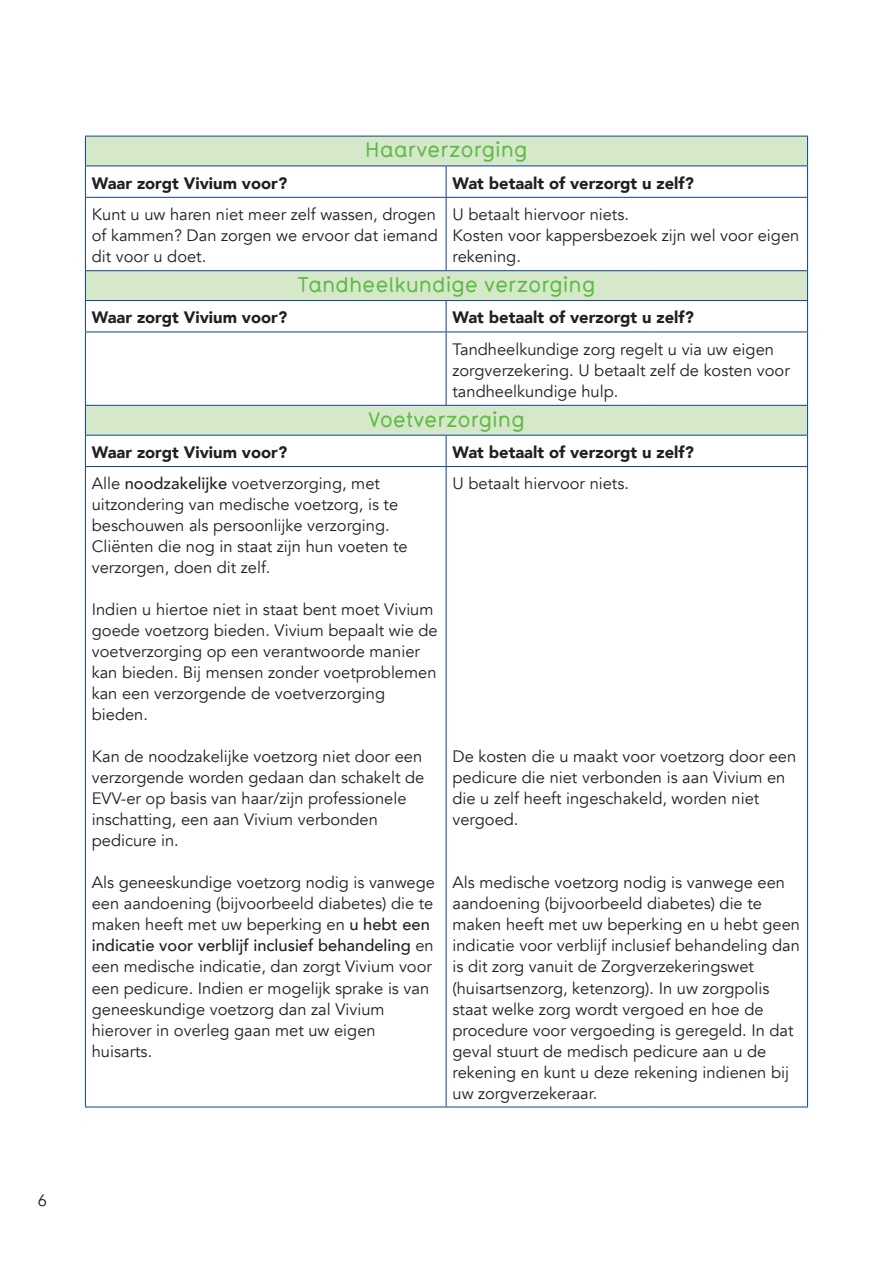
<style>
.page{position:relative;width:893px;height:1263px;background:#fff}
.page>*{position:absolute;margin:0;border:0;box-sizing:border-box;transform-origin:0 0}
.kopje{font:21px "Typ Med";color:#60bb46}
.tekst{font:16.5px/21px "Avenir";color:#231f20}
.tekst-2{font:900 16.5px "Avenir";color:#231f20}
.s1{font-weight:500}
</style>
<div class="page">
<svg style="left:86px;top:137px;width:721px;height:298px"></svg>
<hr style="left:85px;top:166px;width:1px;height:31px;background:#0f4191">
<hr style="left:446px;top:166px;width:1px;height:31px;background:#0f4191">
<hr style="left:807px;top:166px;width:1px;height:31px;background:#0f4191">
<hr style="left:85px;top:197px;width:361px;height:1px;background:#0f4191">
<hr style="left:85px;top:198px;width:1px;height:72px;background:#0f4191">
<hr style="left:446px;top:197px;width:202px;height:1px;background:#0f4191">
<hr style="left:446px;top:198px;width:1px;height:72px;background:#0f4191">
<hr style="left:648px;top:197px;width:160px;height:1px;background:#0f4191">
<hr style="left:807px;top:198px;width:1px;height:72px;background:#0f4191">
<hr style="left:85px;top:301px;width:1px;height:31px;background:#0f4191">
<hr style="left:446px;top:301px;width:1px;height:31px;background:#0f4191">
<hr style="left:807px;top:301px;width:1px;height:31px;background:#0f4191">
<hr style="left:85px;top:332px;width:361px;height:1px;background:#0f4191">
<hr style="left:85px;top:332px;width:1px;height:73px;background:#0f4191">
<hr style="left:446px;top:332px;width:202px;height:1px;background:#0f4191">
<hr style="left:446px;top:332px;width:1px;height:73px;background:#0f4191">
<hr style="left:648px;top:332px;width:160px;height:1px;background:#0f4191">
<hr style="left:807px;top:332px;width:1px;height:73px;background:#0f4191">
<hr style="left:85px;top:435px;width:1px;height:31px;background:#0f4191">
<hr style="left:446px;top:435px;width:1px;height:31px;background:#0f4191">
<hr style="left:807px;top:435px;width:1px;height:31px;background:#0f4191">
<hr style="left:85px;top:466px;width:361px;height:1px;background:#0f4191">
<hr style="left:85px;top:467px;width:1px;height:640px;background:#0f4191">
<hr style="left:446px;top:466px;width:202px;height:1px;background:#0f4191">
<hr style="left:446px;top:467px;width:1px;height:640px;background:#0f4191">
<hr style="left:648px;top:466px;width:160px;height:1px;background:#0f4191">
<hr style="left:807px;top:467px;width:1px;height:640px;background:#0f4191">
<hr style="left:85px;top:136px;width:361px;height:1px;background:#0f4191">
<hr style="left:85px;top:136px;width:1px;height:30px;background:#0f4191">
<hr style="left:446px;top:136px;width:202px;height:1px;background:#0f4191">
<hr style="left:648px;top:136px;width:160px;height:1px;background:#0f4191">
<hr style="left:807px;top:136px;width:1px;height:30px;background:#0f4191">
<hr style="left:85px;top:166px;width:361px;height:1px;background:#0f4191">
<hr style="left:446px;top:166px;width:202px;height:1px;background:#0f4191">
<hr style="left:648px;top:166px;width:160px;height:1px;background:#0f4191">
<hr style="left:85px;top:270px;width:361px;height:1px;background:#0f4191">
<svg style="left:85px;top:271px;width:1px;height:29px"></svg>
<hr style="left:446px;top:270px;width:202px;height:1px;background:#0f4191">
<hr style="left:648px;top:270px;width:160px;height:1px;background:#0f4191">
<svg style="left:807px;top:271px;width:1px;height:29px"></svg>
<hr style="left:85px;top:300px;width:361px;height:1px;background:#0f4191">
<hr style="left:446px;top:300px;width:202px;height:1px;background:#0f4191">
<hr style="left:648px;top:300px;width:160px;height:1px;background:#0f4191">
<hr style="left:85px;top:1107px;width:361px;height:1px;background:#0f4191">
<hr style="left:446px;top:1107px;width:202px;height:1px;background:#0f4191">
<hr style="left:648px;top:1107px;width:160px;height:1px;background:#0f4191">
<hr style="left:85px;top:405px;width:361px;height:1px;background:#0f4191">
<svg style="left:85px;top:406px;width:1px;height:29px"></svg>
<hr style="left:446px;top:405px;width:202px;height:1px;background:#0f4191">
<hr style="left:648px;top:405px;width:160px;height:1px;background:#0f4191">
<svg style="left:807px;top:406px;width:1px;height:29px"></svg>
<hr style="left:85px;top:435px;width:361px;height:1px;background:#0f4191">
<hr style="left:446px;top:435px;width:202px;height:1px;background:#0f4191">
<hr style="left:648px;top:435px;width:160px;height:1px;background:#0f4191">
<p class="tekst" style="left:38px;top:1190px;width:11px">6</p>
<p class="kopje" style="left:365px;top:136px;width:164px">Haarverzorging</p>
<p class="tekst-2" style="left:92px;top:169px;width:197px">Waar zorgt Vivium voor?</p>
<p class="tekst-2" style="left:452px;top:169px;width:243px">Wat betaalt of verzorgt u zelf?</p>
<p class="tekst" style="left:92px;top:204px;width:347px">Kunt u uw haren niet meer zelf wassen, drogen of kammen? Dan zorgen we ervoor dat iemand</p>
<p class="tekst" style="left:92px;top:246px;width:116px">dit voor u doet.</p>
<p class="tekst" style="left:452px;top:204px;width:178px">U betaalt hiervoor niets.</p>
<p class="tekst" style="left:452px;top:225px;width:348px">Kosten voor kappersbezoek zijn wel voor eigen rekening.</p>
<p class="kopje" style="left:298px;top:270px;width:299px">Tandheelkundige verzorging</p>
<p class="tekst-2" style="left:92px;top:304px;width:197px">Waar zorgt Vivium voor?</p>
<p class="tekst-2" style="left:452px;top:304px;width:243px">Wat betaalt of verzorgt u zelf?</p>
<p class="tekst" style="left:452px;top:339px;width:339px">Tandheelkundige zorg regelt u via uw eigen zorgverzekering. U betaalt zelf de kosten voor tandheelkundige hulp.</p>
<p class="kopje" style="left:368px;top:405px;width:158px">Voetverzorging</p>
<p class="tekst-2" style="left:92px;top:438px;width:197px">Waar zorgt Vivium voor?</p>
<p class="tekst-2" style="left:452px;top:438px;width:243px">Wat betaalt of verzorgt u zelf?</p>
<p class="tekst" style="left:92px;top:473px;width:317px">Alle <span class="s1">noodzakelijke</span> voetverzorging, met uitzondering van medische voetzorg, is te beschouwen als persoonlijke verzorging.<br>Cliënten die nog in staat zijn hun voeten te verzorgen, doen dit zelf.</p>
<p class="tekst" style="left:92px;top:599px;width:348px">Indien u hiertoe niet in staat bent moet Vivium goede voetzorg bieden. Vivium bepaalt wie de voetverzorging op een verantwoorde manier kan bieden. Bij mensen zonder voetproblemen kan een verzorgende de voetverzorging bieden.</p>
<p class="tekst" style="left:92px;top:746px;width:334px">Kan de noodzakelijke voetzorg niet door een verzorgende worden gedaan dan schakelt de EVV-er op basis van haar/zijn professionele inschatting, een aan Vivium verbonden pedicure in.</p>
<p class="tekst" style="left:92px;top:872px;width:345px">Als geneeskundige voetzorg nodig is vanwege een aandoening (bijvoorbeeld diabetes) die te maken heeft met uw beperking en <span class="s1">u hebt een indicatie voor verblijf inclusief behandeling</span> en een medische indicatie, dan zorgt Vivium voor een pedicure. Indien er mogelijk sprake is van geneeskundige voetzorg dan zal Vivium hierover in overleg gaan met uw eigen huisarts.</p>
<p class="tekst" style="left:452px;top:473px;width:178px">U betaalt hiervoor niets.</p>
<p class="tekst" style="left:452px;top:746px;width:345px">De kosten die u maakt voor voetzorg door een pedicure die niet verbonden is aan Vivium en die u zelf heeft ingeschakeld, worden niet vergoed.</p>
<p class="tekst" style="left:452px;top:872px;width:349px">Als medische voetzorg nodig is vanwege een aandoening (bijvoorbeeld diabetes) die te maken heeft met uw beperking en u hebt geen indicatie voor verblijf inclusief behandeling dan is dit zorg vanuit de Zorgverzekeringswet (huisartsenzorg, ketenzorg). In uw zorgpolis staat welke zorg wordt vergoed en hoe de procedure voor vergoeding is geregeld. In dat geval stuurt de medisch pedicure aan u de rekening en kunt u deze rekening indienen bij uw zorgverzekeraar.</p>
</div>
